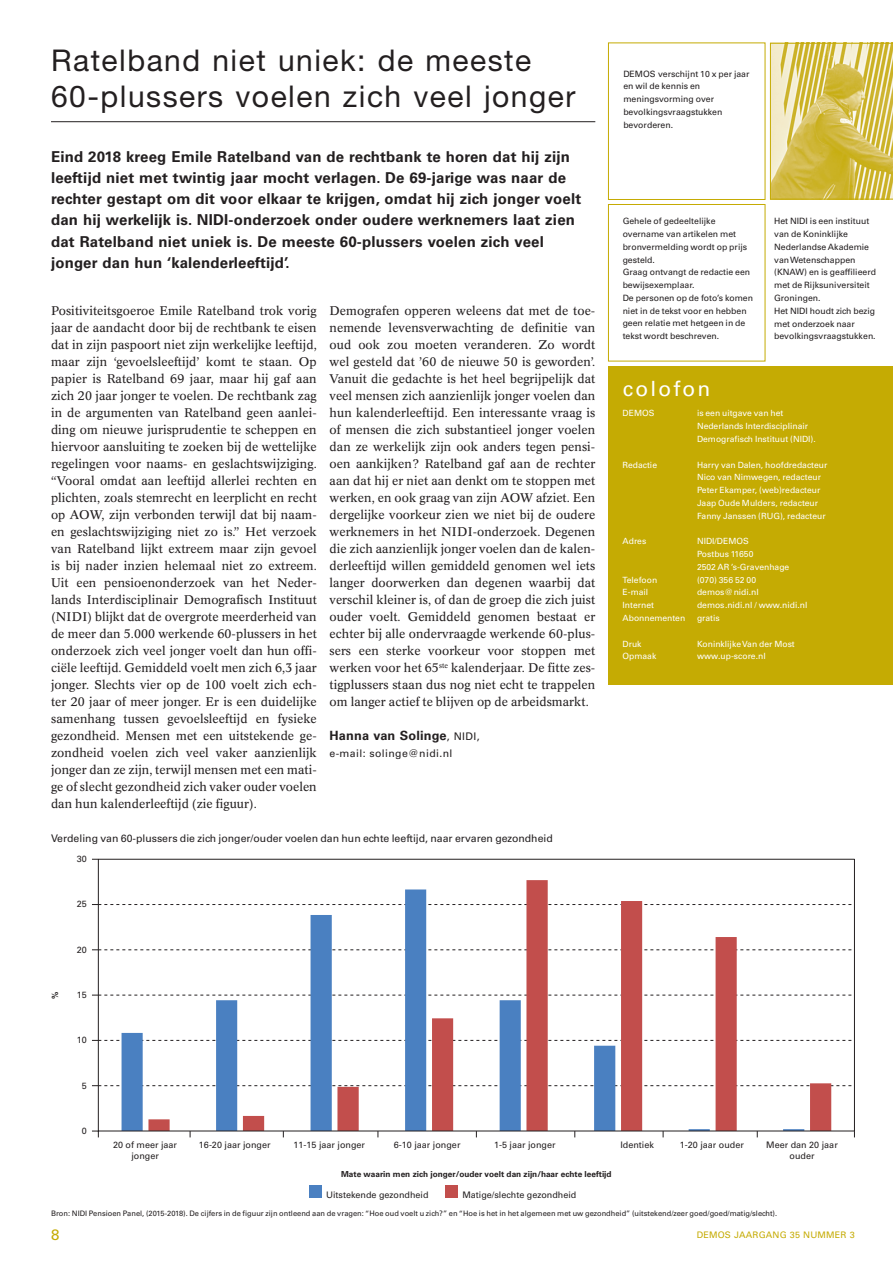
<style>
.page{position:relative;width:893px;height:1263px;background:#fff}
.page>*{position:absolute;margin:0;border:0;box-sizing:border-box;transform-origin:0 0}
.t1{font:30px/36px "Helvetica Neue LT Std";letter-spacing:.05em;color:#231f20}
.t2{font:21px "Univers";letter-spacing:.1em;color:#fff}
.t3{font:700 15px/21.3px "Univers";letter-spacing:.015em;color:#231f20}
.t4{font:15px "Univers";color:#c5ab03}
.t5{font:700 12.75px "Univers";letter-spacing:.015em;color:#231f20}
.t6{font:12.3px/17px "Concorde BE";letter-spacing:.005em;color:#231f20;text-align:justify}
.t7{font:10.5px "Univers";color:#231f20}
.t8{font:10.5px "Univers";letter-spacing:.035em;color:#231f20}
.t9{font:9px/10.8px "Univers";color:#231f20;text-align:center}
.t10{font:9px "Univers";letter-spacing:.02em;color:#c5ab03}
.t11{font:8.7px/12.8px "Univers";color:#231f20}
.t12{font:8.55px/12.8px "Univers";color:#fff}
.t13{font:700 8.25px "Univers";color:#231f20}
.t14{font:7.5px "Univers";color:#231f20}
.s1{font-weight:400;font-size:10.5px}
</style>
<div class="page">
<div style="left:608px;top:366px;width:285px;height:319px;background:#c5ab03"></div>
<div style="left:608px;top:204px;width:157px;height:157px;border:1px solid #c5ab03"></div>
<div style="left:608px;top:43px;width:157px;height:157px;border:1px solid #c5ab03"></div>
<svg style="left:770px;top:43px;width:123px;height:156px;background:#dac766"></svg>
<hr style="left:51px;top:121px;width:544px;height:1px;background:#231f20">
<svg style="left:122px;top:950px;width:26px;height:179px"></svg>
<svg style="left:148px;top:880px;width:683px;height:249px"></svg>
<div style="left:309px;top:1185px;width:13px;height:13px;background:#4a80c1"></div>
<div style="left:445px;top:1185px;width:13px;height:13px;background:#c24e4c"></div>
<svg style="left:92px;top:1085px;width:760px;height:1px"></svg>
<svg style="left:92px;top:1040px;width:760px;height:1px"></svg>
<svg style="left:92px;top:995px;width:760px;height:1px"></svg>
<svg style="left:92px;top:949px;width:760px;height:1px"></svg>
<svg style="left:92px;top:904px;width:760px;height:1px"></svg>
<svg style="left:92px;top:1131px;width:7px;height:6px"></svg>
<h1 class="t1" style="left:51px;top:41px;width:526px">Ratelband niet uniek: de meeste<br>60-plussers voelen zich veel jonger</h1>
<p class="t3" style="left:51px;top:146px;width:532px">Eind 2018 kreeg Emile Ratelband van de rechtbank te horen dat hij zijn leeftijd niet met twintig jaar mocht verlagen. De 69-jarige was naar de rechter gestapt om dit voor elkaar te krijgen, omdat hij zich jonger voelt dan hij werkelijk is. NIDI-onderzoek onder oudere werknemers laat zien dat Ratelband niet uniek is. De meeste 60-plussers voelen zich veel jonger dan hun ‘kalenderleeftijd’.</p>
<p class="t6" style="left:51px;top:302px;width:267px">Positiviteitsgoeroe Emile Ratelband trok vorig jaar de aandacht door bij de rechtbank te eisen dat in zijn paspoort niet zijn werkelijke leeftijd, maar zijn ‘gevoelsleeftijd’ komt te staan. Op papier is Ratelband 69 jaar, maar hij gaf aan zich 20 jaar jonger te voelen. De rechtbank zag in de argumenten van Ratelband geen aanlei&shy;ding om nieuwe jurisprudentie te scheppen en hiervoor aansluiting te zoeken bij de wettelijke regelingen voor naams- en geslachtswijziging. “Vooral omdat aan leeftijd allerlei rechten en plichten, zoals stemrecht en leerplicht en recht op AOW, zijn verbonden terwijl dat bij naam&shy;en geslachtswijziging niet zo is.” Het verzoek van Ratelband lijkt extreem maar zijn gevoel is bij nader inzien helemaal niet zo extreem.<br>Uit een pensioenonderzoek van het Neder&shy;lands Interdisciplinair Demografisch Instituut (NIDI) blijkt dat de overgrote meerderheid van de meer dan 5.000 werkende 60-plussers in het onderzoek zich veel jonger voelt dan hun offi&shy;ciële leeftijd. Gemiddeld voelt men zich 6,3 jaar jonger. Slechts vier op de 100 voelt zich ech&shy;ter 20 jaar of meer jonger. Er is een duidelijke samenhang tussen gevoelsleeftijd en fysieke gezondheid. Mensen met een uitstekende ge&shy;zondheid voelen zich veel vaker aanzienlijk jonger dan ze zijn, terwijl mensen met een mati&shy;ge of slecht gezondheid zich vaker ouder voelen dan hun kalenderleeftijd (zie figuur).</p>
<p class="t6" style="left:330px;top:302px;width:267px">Demografen opperen weleens dat met de toe&shy;nemende levensverwachting de definitie van oud ook zou moeten veranderen. Zo wordt wel gesteld dat ’60 de nieuwe 50 is geworden’.<br>Vanuit die gedachte is het heel begrijpelijk dat veel mensen zich aanzienlijk jonger voelen dan hun kalenderleeftijd. Een interessante vraag is of mensen die zich substantieel jonger voelen dan ze werkelijk zijn ook anders tegen pensi&shy;oen aankijken? Ratelband gaf aan de rechter aan dat hij er niet aan denkt om te stoppen met werken, en ook graag van zijn AOW afziet. Een dergelijke voorkeur zien we niet bij de oudere werknemers in het NIDI-onderzoek. Degenen die zich aanzienlijk jonger voelen dan de kalen&shy;derleeftijd willen gemiddeld genomen wel iets langer doorwerken dan degenen waarbij dat verschil kleiner is, of dan de groep die zich juist ouder voelt. Gemiddeld genomen bestaat er echter bij alle ondervraagde werkende 60-plus&shy;sers een sterke voorkeur voor stoppen met werken voor het 65<sup>ste</sup> kalenderjaar. De fitte zes&shy;tigplussers staan dus nog niet echt te trappelen om langer actief te blijven op de arbeidsmarkt.</p>
<p class="t5" style="left:330px;top:728px;width:152px">Hanna van Solinge<span class="s1">, NIDI,</span></p>
<p class="t8" style="left:330px;top:747px;width:124px">e-mail: solinge@nidi.nl</p>
<p class="t7" style="left:51px;top:832px;width:503px">Verdeling van 60-plussers die zich jonger/ouder voelen dan hun echte leeftijd, naar ervaren gezondheid</p>
<p class="t9" style="left:77px;top:853px;width:12px">30</p>
<p class="t9" style="left:77px;top:899px;width:12px">25</p>
<p class="t13" style="left:50px;top:999px;width:9px;rotate:-90deg">%</p>
<p class="t9" style="left:77px;top:944px;width:12px">20</p>
<p class="t9" style="left:77px;top:989px;width:12px">15</p>
<p class="t9" style="left:77px;top:1035px;width:12px">10</p>
<p class="t9" style="left:82px;top:1080px;width:7px">5</p>
<p class="t9" style="left:82px;top:1125px;width:7px">0</p>
<p class="t11" style="left:623px;top:67px;width:128px">DEMOS verschijnt 10 x per jaar en wil de kennis en meningsvorming over bevolkingsvraagstukken bevorderen.</p>
<p class="t11" style="left:623px;top:215px;width:132px">Gehele of gedeeltelijke overname van artikelen met bronvermelding wordt op prijs gesteld.<br>Graag ontvangt de redactie een bewijsexemplaar.<br>De personen op de foto’s komen niet in de tekst voor en hebben geen relatie met hetgeen in de tekst wordt beschreven.</p>
<p class="t11" style="left:774px;top:215px;width:103px">Het NIDI is een instituut van de Koninklijke<br>Nederlandse Akademie van Wetenschappen (KNAW) en is geaffilieerd met de Rijksuniversiteit<br>Groningen.<br>Het NIDI houdt zich bezig met onderzoek naar bevolkingsvraagstukken.</p>
<h2 class="t2" style="left:623px;top:376px;width:89px">colofon</h2>
<p class="t12" style="left:623px;top:407px;width:33px">DEMOS</p>
<p class="t12" style="left:697px;top:407px;width:120px">is een uitgave van het<br>Nederlands Interdisciplinair<br>Demografisch Instituut (NIDI).</p>
<p class="t12" style="left:623px;top:458px;width:36px">Redactie</p>
<p class="t12" style="left:697px;top:458px;width:132px">Harry van Dalen, hoofdredacteur<br>Nico van Nimwegen, redacteur<br>Peter Ekamper, (web)redacteur<br>Jaap Oude Mulders, redacteur<br>Fanny Janssen (RUG), redacteur</p>
<p class="t12" style="left:623px;top:535px;width:25px">Adres</p>
<p class="t12" style="left:697px;top:535px;width:94px">NIDI/DEMOS<br>Postbus 11650<br>2502 AR ’s-Gravenhage</p>
<p class="t12" style="left:623px;top:573px;width:36px">Telefoon</p>
<p class="t12" style="left:697px;top:573px;width:61px">(070) 356 52 00</p>
<p class="t12" style="left:623px;top:586px;width:27px">E-mail</p>
<p class="t12" style="left:697px;top:586px;width:63px">demos@nidi.nl</p>
<p class="t12" style="left:623px;top:599px;width:33px">Internet</p>
<p class="t12" style="left:697px;top:599px;width:112px">demos.nidi.nl / www.nidi.nl</p>
<p class="t12" style="left:623px;top:612px;width:64px">Abonnementen</p>
<p class="t12" style="left:697px;top:612px;width:24px">gratis</p>
<p class="t12" style="left:623px;top:637px;width:20px">Druk</p>
<p class="t12" style="left:697px;top:637px;width:99px">Koninklijke Van der Most</p>
<p class="t12" style="left:623px;top:650px;width:35px">Opmaak</p>
<p class="t12" style="left:697px;top:650px;width:70px">www.up-score.nl</p>
<p class="t9" style="left:113px;top:1139px;width:66px">20 of meer jaar jonger</p>
<p class="t9" style="left:199px;top:1139px;width:73px">16-20 jaar jonger</p>
<p class="t9" style="left:293px;top:1139px;width:73px">11-15 jaar jonger</p>
<p class="t9" style="left:394px;top:1139px;width:68px">6-10 jaar jonger</p>
<p class="t9" style="left:494px;top:1139px;width:63px">1-5 jaar jonger</p>
<p class="t9" style="left:620px;top:1139px;width:35px">Identiek</p>
<p class="t9" style="left:680px;top:1139px;width:66px">1-20 jaar ouder</p>
<p class="t9" style="left:766px;top:1139px;width:73px">Meer dan 20 jaar ouder</p>
<p class="t13" style="left:341px;top:1170px;width:272px">Mate waarin men zich jonger/ouder voelt dan zijn/haar echte leeftijd</p>
<p class="t9" style="left:326px;top:1190px;width:104px">Uitstekende gezondheid</p>
<p class="t9" style="left:462px;top:1190px;width:116px">Matige/slechte gezondheid</p>
<p class="t14" style="left:51px;top:1209px;width:728px">Bron: NIDI Pensioen Panel, (2015-2018). De cijfers in de figuur zijn ontleend aan de vragen: “Hoe oud voelt u zich?” en “Hoe is het in het algemeen met uw gezondheid” (uitstekend/zeer goed/goed/matig/slecht).</p>
<p class="t4" style="left:51px;top:1225px;width:10px">8</p>
<p class="t10" style="left:697px;top:1229px;width:160px">DEMOS JAARGANG 35 NUMMER 3</p>
</div>
